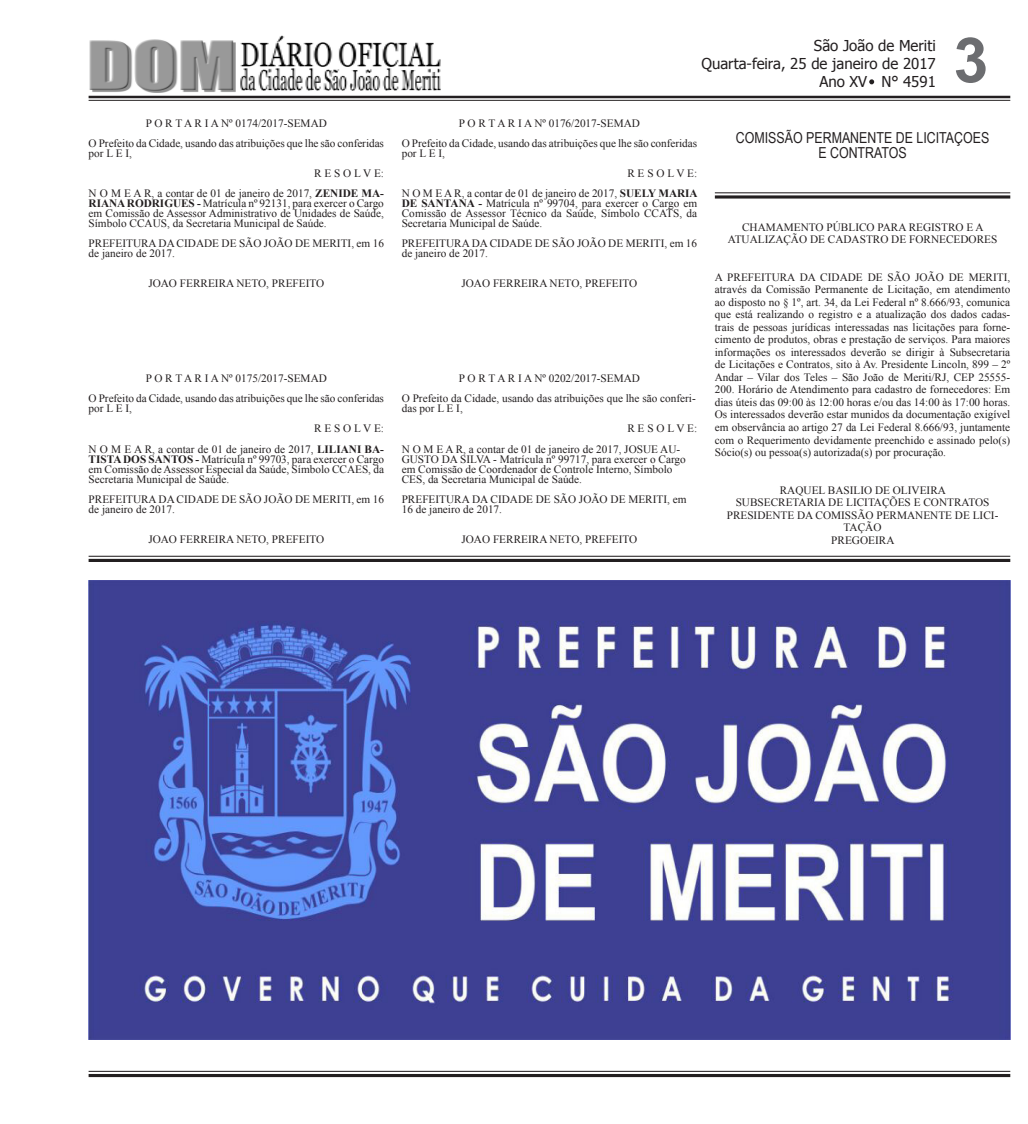
<style>
.page{position:relative;width:1028px;height:1124px;background:#fff}
.page>*{position:absolute;margin:0;border:0;box-sizing:border-box;transform-origin:0 0}
.t1{font:700 62.5px "Arial";color:#6c6d70}
.t2{font:15.12px "Arial Narrow";color:#231f20}
.t3{font:15px "Tahoma";color:#231f20}
.MiniPortaria{font:11.25px/10px "Times New Roman";color:#231f20}
.s1{font-weight:700}
</style>
<div class="page">
<hr style="left:89px;top:1070px;width:921px;height:1px;background:#231f20">
<hr style="left:89px;top:1073px;width:921px;height:3px;background:#231f20">
<svg style="left:869px;top:79px;width:5px;height:5px"></svg>
<hr style="left:89px;top:96px;width:921px;height:2px;background:#231f20">
<hr style="left:89px;top:100px;width:921px;height:1px;background:#231f20">
<img style="left:89px;top:39px;width:147px;height:53px">
<img style="left:240px;top:35px;width:201px;height:56px">
<hr style="left:89px;top:555px;width:921px;height:1px;background:#231f20">
<svg style="left:89px;top:558px;width:921px;height:4px;background:#524f50"></svg>
<hr style="left:715px;top:192px;width:295px;height:1px;background:#231f20">
<hr style="left:715px;top:195px;width:295px;height:3px;background:#231f20">
<img style="left:89px;top:580px;width:921px;height:459px">
<p class="MiniPortaria" style="left:146px;top:118px;width:183px">P O R T A R I A Nº 0174/2017-SEMAD</p>
<p class="MiniPortaria" style="left:89px;top:138px;width:297px">O Prefeito da Cidade, usando das atribuições que lhe são conferidas por L E I,</p>
<p class="MiniPortaria" style="left:314px;top:168px;width:71px">R E S O L V E:</p>
<p class="MiniPortaria" style="left:89px;top:188px;width:297px;text-align:justify">N O M E A R, a contar de 01 de janeiro de 2017, <span class="s1">ZENIDE MA-RIANA RODRIGUES -</span> Matrícula nº 92131, para exercer o Cargo em Comissão de Assessor Administrativo de Unidades de Saúde, Símbolo CCAUS, da Secretaria Municipal de Saúde.</p>
<p class="MiniPortaria" style="left:89px;top:238px;width:297px">PREFEITURA DA CIDADE DE SÃO JOÃO DE MERITI, em 16 de janeiro de 2017.</p>
<p class="MiniPortaria" style="left:148px;top:278px;width:177px">JOAO FERREIRA NETO, PREFEITO</p>
<p class="MiniPortaria" style="left:146px;top:373px;width:183px">P O R T A R I A Nº 0175/2017-SEMAD</p>
<p class="MiniPortaria" style="left:89px;top:393px;width:297px">O Prefeito da Cidade, usando das atribuições que lhe são conferidas por L E I,</p>
<p class="MiniPortaria" style="left:314px;top:423px;width:71px">R E S O L V E:</p>
<p class="MiniPortaria" style="left:89px;top:443px;width:297px;text-align:justify">N O M E A R, a contar de 01 de janeiro de 2017, <span class="s1">LILIANI BA-TISTA DOS SANTOS -</span> Matrícula nº 99703, para exercer o Cargo em Comissão de Assessor Especial da Saúde, Símbolo CCAES, da Secretaria Municipal de Saúde.</p>
<p class="MiniPortaria" style="left:89px;top:493px;width:297px">PREFEITURA DA CIDADE DE SÃO JOÃO DE MERITI, em 16 de janeiro de 2017.</p>
<p class="MiniPortaria" style="left:148px;top:533px;width:177px">JOAO FERREIRA NETO, PREFEITO</p>
<p class="t3" style="left:814px;top:35px;width:123px">São João de Meriti</p>
<p class="t3" style="left:701px;top:53px;width:236px">Quarta-feira, 25 de janeiro de 2017</p>
<p class="t3" style="left:819px;top:71px;width:118px">Ano XV N° 4591</p>
<p class="t1" style="left:953px;top:19px;width:36px">3</p>
<p class="MiniPortaria" style="left:459px;top:118px;width:183px">P O R T A R I A Nº 0176/2017-SEMAD</p>
<p class="MiniPortaria" style="left:402px;top:138px;width:297px">O Prefeito da Cidade, usando das atribuições que lhe são conferidas por L E I,</p>
<p class="MiniPortaria" style="left:627px;top:168px;width:71px">R E S O L V E:</p>
<p class="MiniPortaria" style="left:402px;top:188px;width:297px;text-align:justify">N O M E A R, a contar de 01 de janeiro de 2017, <span class="s1">SUELY MARIA DE SANTANA -</span> Matrícula nº 99704, para exercer o Cargo em Comissão de Assessor Técnico da Saúde, Símbolo CCATS, da Secretaria Municipal de Saúde.</p>
<p class="MiniPortaria" style="left:402px;top:238px;width:297px">PREFEITURA DA CIDADE DE SÃO JOÃO DE MERITI, em 16 de janeiro de 2017.</p>
<p class="MiniPortaria" style="left:461px;top:278px;width:177px">JOAO FERREIRA NETO, PREFEITO</p>
<p class="MiniPortaria" style="left:459px;top:373px;width:183px">P O R T A R I A Nº 0202/2017-SEMAD</p>
<p class="MiniPortaria" style="left:402px;top:393px;width:295px">O Prefeito da Cidade, usando das atribuições que lhe são conferi&shy;das por L E I,</p>
<p class="MiniPortaria" style="left:627px;top:423px;width:71px">R E S O L V E:</p>
<p class="MiniPortaria" style="left:402px;top:443px;width:285px">N O M E A R, a contar de 01 de janeiro de 2017, JOSUE AU-GUSTO DA SILVA - Matrícula nº 99717, para exercer o Cargo em Comissão de Coordenador de Controle Interno, Símbolo CES, da Secretaria Municipal de Saúde.</p>
<p class="MiniPortaria" style="left:402px;top:493px;width:286px">PREFEITURA DA CIDADE DE SÃO JOÃO DE MERITI, em<br>16 de janeiro de 2017.</p>
<p class="MiniPortaria" style="left:461px;top:533px;width:177px">JOAO FERREIRA NETO, PREFEITO</p>
<p class="t2" style="left:736px;top:127px;width:255px">COMISSÃO PERMANENTE DE LICITAÇOES</p>
<p class="t2" style="left:818px;top:142px;width:90px">E CONTRATOS</p>
<p class="MiniPortaria" style="left:742px;top:222px;width:243px">CHAMAMENTO PÚBLICO PARA REGISTRO E A</p>
<p class="MiniPortaria" style="left:728px;top:234px;width:271px">ATUALIZAÇÃO DE CADASTRO DE FORNECEDORES</p>
<p class="MiniPortaria" style="left:715px;top:271px;width:297px;line-height:12.5px;text-align:justify">A PREFEITURA DA CIDADE DE SÃO JOÃO DE MERITI, através da Comissão Permanente de Licitação, em atendimento ao disposto no § 1º, art. 34, da Lei Federal nº 8.666/93, comunica que está realizando o registro e a atualização dos dados cadas&shy;trais de pessoas jurídicas interessadas nas licitações para forne&shy;cimento de produtos, obras e prestação de serviços. Para maiores informações os interessados deverão se dirigir à Subsecretaria de Licitações e Contratos, sito à Av. Presidente Lincoln, 899 – 2º Andar – Vilar dos Teles – São João de Meriti/RJ, CEP 25555- 200. Horário de Atendimento para cadastro de fornecedores: Em dias úteis das 09:00 às 12:00 horas e/ou das 14:00 às 17:00 horas.<br>Os interessados deverão estar munidos da documentação exigível em observância ao artigo 27 da Lei Federal 8.666/93, juntamente com o Requerimento devidamente preenchido e assinado pelo(s)<br>Sócio(s) ou pessoa(s) autorizada(s) por procuração.</p>
<p class="MiniPortaria" style="left:779px;top:484px;width:168px">RAQUEL BASILIO DE OLIVEIRA</p>
<p class="MiniPortaria" style="left:735px;top:497px;width:255px">SUBSECRETARIA DE LICITAÇÕES E CONTRATOS</p>
<p class="MiniPortaria" style="left:726px;top:508px;width:273px;line-height:12.5px;text-align:center">PRESIDENTE DA COMISSÃO PERMANENTE DE LICI-<br>TAÇÃO</p>
<p class="MiniPortaria" style="left:831px;top:534px;width:65px">PREGOEIRA</p>
</div>
